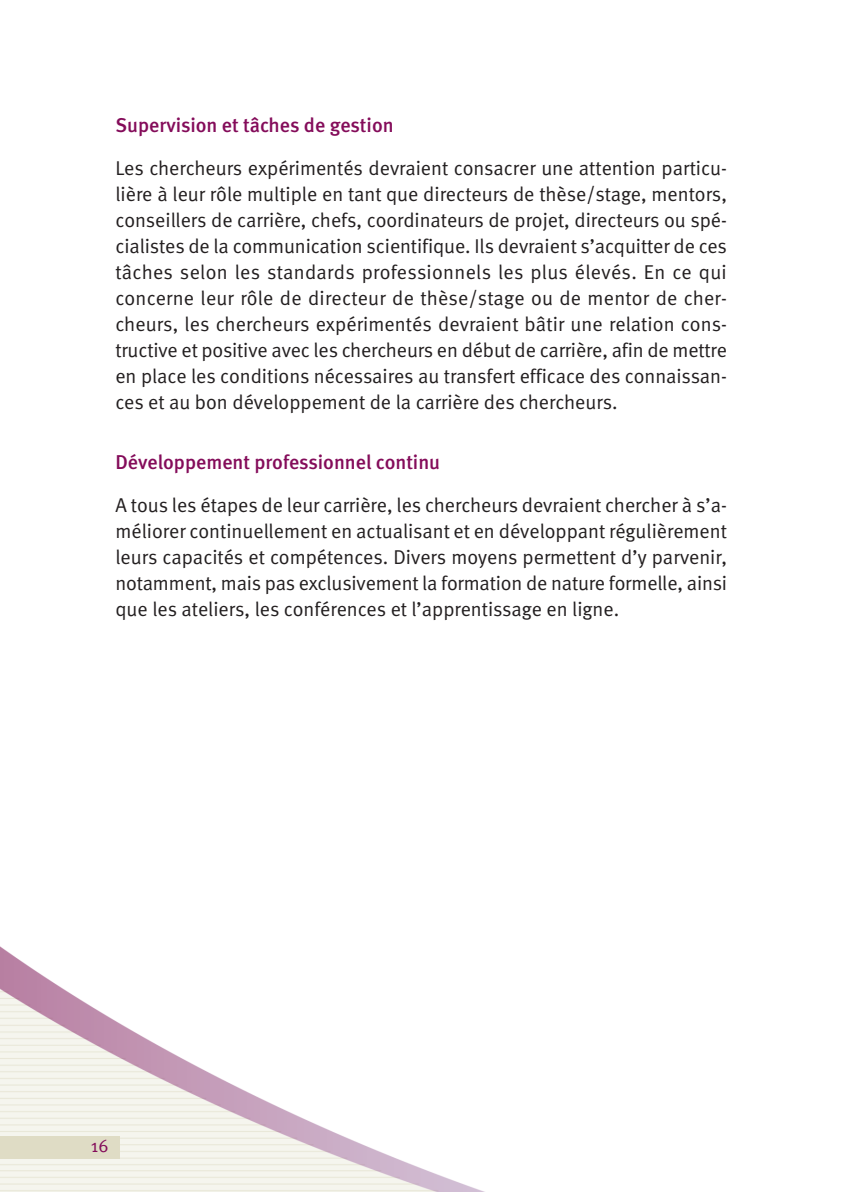
<style>
.page{position:relative;width:842px;height:1192px;background:#fff}
.page>*{position:absolute;margin:0;border:0;box-sizing:border-box;transform-origin:0 0}
.t1{font:20px/26px "Meta Normal";color:#231f20;text-align:justify}
.t2{font:500 20px "Meta";color:#840c5a}
.t3{font:18px "Meta Normal";color:#840c5a}
</style>
<div class="page">
<svg style="left:0;top:946px;width:482px;height:245px"></svg>
<p class="t2" style="left:115px;top:117px;width:280px">Supervision et tâches de gestion</p>
<p class="t1" style="left:115px;top:156px;width:613px">Les chercheurs expérimentés devraient consacrer une attention particu&shy;lière à leur rôle multiple en tant que directeurs de thèse/stage, mentors, conseillers de carrière, chefs, coordinateurs de projet, directeurs ou spé&shy;cialistes de la communication scientifique. Ils devraient s’acquitter de ces tâches selon les standards professionnels les plus élevés. En ce qui concerne leur rôle de directeur de thèse/stage ou de mentor de cher&shy;cheurs, les chercheurs expérimentés devraient bâtir une relation cons&shy;tructive et positive avec les chercheurs en début de carrière, afin de mettre en place les conditions nécessaires au transfert efficace des connaissan&shy;ces et au bon développement de la carrière des chercheurs.</p>
<p class="t2" style="left:115px;top:454px;width:326px">Développement professionnel continu</p>
<p class="t1" style="left:115px;top:493px;width:613px">A tous les étapes de leur carrière, les chercheurs devraient chercher à s’a&shy;méliorer continuellement en actualisant et en développant régulièrement leurs capacités et compétences. Divers moyens permettent d’y parvenir, notamment, mais pas exclusivement la formation de nature formelle, ainsi que les ateliers, les conférences et l’apprentissage en ligne.</p>
<p class="t3" style="left:91px;top:1138px;width:19px">16</p>
</div>
